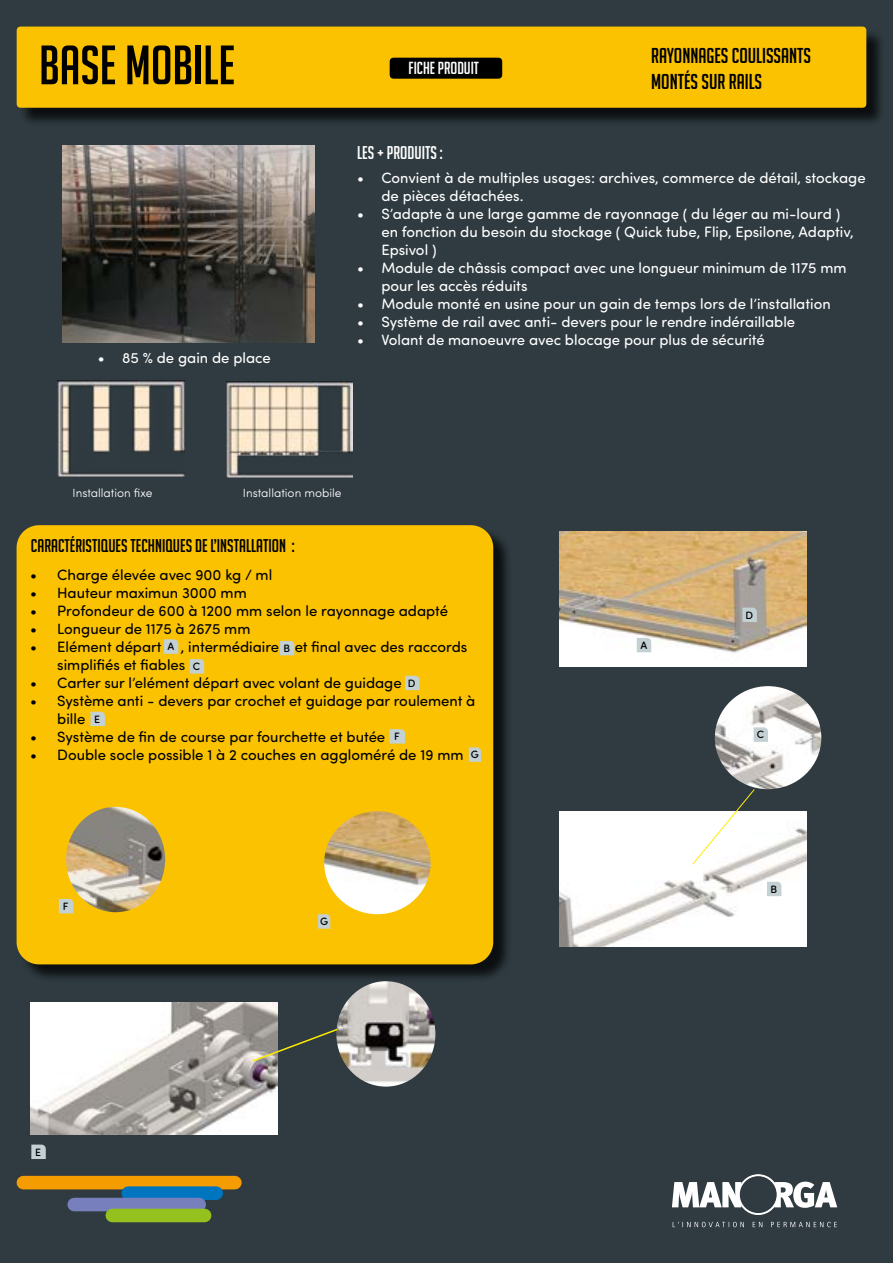
<style>
.page{position:relative;width:893px;height:1263px;background:#2f3b41}
.page>*{position:absolute;margin:0;border:0;box-sizing:border-box;transform-origin:0 0}
.t1{font:54px "Big Noodle Titling";color:#000}
.t2{font:21px/25.2px "Big Noodle Titling";color:#000}
.t3{font:18px "Big Noodle Titling";color:#000}
.t4{font:18px "Big Noodle Titling";color:#fff}
.t5{font:17.1px "Big Noodle Titling";color:#fff}
.t6{font:15px/18px "Sofia Pro Soft";color:#fff}
.t7{font:15px/18px "Sofia Pro Soft";color:#000}
.t8{font:300 12px "Sofia Pro Soft";color:#fff}
.t9{font:500 10.65px "Sofia Pro Soft";color:#000}
</style>
<div class="page">
<div style="left:19px;top:29px;width:866px;height:98px;background:#000;opacity:.75"></div>
<div style="left:17px;top:27px;width:849px;height:81px;background:#fac200"></div>
<div style="left:393px;top:61px;width:106px;height:14px;background:#000"></div>
<div style="left:390px;top:58px;width:112px;height:21px;border:7px solid #000"></div>
<svg style="left:673px;top:1222px;width:164px;height:5px"></svg>
<svg style="left:672px;top:1182px;width:69px;height:25px"></svg>
<svg style="left:774px;top:1182px;width:63px;height:26px"></svg>
<div style="left:738px;top:1174px;width:41px;height:41px;border:2px solid #fff;border-radius:50%"></div>
<div style="left:738px;top:1175px;width:40px;height:39px;border:1px solid #fff;border-radius:50%"></div>
<div style="left:19px;top:528px;width:492px;height:454px;background:#000;opacity:.75"></div>
<div style="left:28px;top:536px;width:454px;height:417px;background:#fac200;border-radius:11px"></div>
<div style="left:17px;top:525px;width:476px;height:439px;border:22px solid #fac200;border-radius:11px"></div>
<div style="left:23px;top:1176px;width:212px;height:13px;background:#f59c00"></div>
<div style="left:128px;top:1186px;width:88px;height:14px;background:#0075bf"></div>
<div style="left:74px;top:1198px;width:125px;height:13px;background:#787fbd"></div>
<div style="left:112px;top:1209px;width:93px;height:13px;background:#95c11f"></div>
<img style="left:57px;top:381px;width:128px;height:96px">
<img style="left:226px;top:382px;width:127px;height:96px">
<svg style="left:164px;top:639px;width:14px;height:15px"></svg>
<svg style="left:280px;top:641px;width:14px;height:14px"></svg>
<svg style="left:190px;top:659px;width:14px;height:15px"></svg>
<img style="left:324px;top:811px;width:107px;height:103px">
<svg style="left:31px;top:1144px;width:15px;height:15px"></svg>
<svg style="left:59px;top:899px;width:14px;height:14px"></svg>
<svg style="left:389px;top:729px;width:16px;height:15px"></svg>
<svg style="left:318px;top:914px;width:12px;height:15px"></svg>
<svg style="left:469px;top:747px;width:12px;height:15px"></svg>
<svg style="left:91px;top:712px;width:14px;height:14px"></svg>
<img style="left:336px;top:981px;width:99px;height:105px">
<img style="left:66px;top:807px;width:99px;height:105px">
<img style="left:559px;top:531px;width:248px;height:136px">
<img style="left:715px;top:686px;width:106px;height:103px">
<img style="left:559px;top:811px;width:248px;height:135px">
<svg style="left:692px;top:788px;width:63px;height:77px"></svg>
<svg style="left:767px;top:882px;width:14px;height:14px"></svg>
<svg style="left:754px;top:727px;width:14px;height:15px"></svg>
<svg style="left:637px;top:638px;width:14px;height:14px"></svg>
<svg style="left:742px;top:608px;width:15px;height:14px"></svg>
<svg style="left:405px;top:676px;width:14px;height:14px"></svg>
<img style="left:30px;top:1002px;width:248px;height:132px">
<svg style="left:251px;top:1027px;width:88px;height:36px;background:#5a6059"></svg>
<img style="left:63px;top:146px;width:252px;height:197px">
<h1 class="t1" style="left:39px;top:36px;width:197px">BASE MOBILE</h1>
<h2 class="t2" style="left:651px;top:43px;width:161px">RAYONNAGES COULISSANTS<br>MONTÉS SUR RAILS</h2>
<p class="t5" style="left:408px;top:58px;width:72px">FICHE PRODUIT</p>
<p class="t4" style="left:357px;top:143px;width:87px">LES + PRODUITS :</p>
<p class="t6" style="left:98px;top:348px;width:175px">• 85 % de gain de place</p>
<p class="t6" style="left:381px;top:168px;width:486px;text-indent:-24px">• Convient à de multiples usages: archives, commerce de détail, stockage de pièces détachées.</p>
<p class="t6" style="left:381px;top:204px;width:474px;text-indent:-24px">• S’adapte à une large gamme de rayonnage ( du léger au mi-lourd ) en fonction du besoin du stockage ( Quick tube, Flip, Epsilone, Adaptiv,<br>Epsivol )</p>
<p class="t6" style="left:381px;top:258px;width:467px;text-indent:-24px">• Module de châssis compact avec une longueur minimum de 1175 mm pour les accès réduits</p>
<p class="t6" style="left:357px;top:294px;width:475px">• Module monté en usine pour un gain de temps lors de l’installation</p>
<p class="t6" style="left:357px;top:312px;width:440px">• Système de rail avec anti- devers pour le rendre indéraillable</p>
<p class="t6" style="left:357px;top:330px;width:409px">• Volant de manoeuvre avec blocage pour plus de sécurité</p>
<p class="t8" style="left:73px;top:484px;width:81px">Installation fixe</p>
<p class="t8" style="left:243px;top:484px;width:100px">Installation mobile</p>
<p class="t3" style="left:31px;top:536px;width:265px">CARACTÉRISTIQUES TECHNIQUES DE L’INSTALLATION :</p>
<p class="t7" style="left:30px;top:565px;width:244px">• Charge élevée avec 900 kg / ml</p>
<p class="t7" style="left:30px;top:583px;width:218px">• Hauteur maximun 3000 mm</p>
<p class="t7" style="left:30px;top:601px;width:419px">• Profondeur de 600 à 1200 mm selon le rayonnage adapté</p>
<p class="t7" style="left:30px;top:619px;width:222px">• Longueur de 1175 à 2675 mm</p>
<p class="t7" style="left:30px;top:637px;width:133px">• Elément départ</p>
<p class="t7" style="left:57px;top:637px;width:412px;text-indent:124px">, intermédiaire et final avec des raccords simplifiés et fiables</p>
<p class="t7" style="left:30px;top:673px;width:373px">• Carter sur l’elément départ avec volant de guidage</p>
<p class="t7" style="left:57px;top:691px;width:420px;text-indent:-27px">• Système anti - devers par crochet et guidage par roulement à bille</p>
<p class="t7" style="left:30px;top:727px;width:356px">• Système de fin de course par fourchette et butée</p>
<p class="t7" style="left:30px;top:745px;width:435px">• Double socle possible 1 à 2 couches en aggloméré de 19 mm</p>
<p class="t9" style="left:167px;top:639px;width:8px">A</p>
<p class="t9" style="left:283px;top:640px;width:8px">B</p>
<p class="t9" style="left:193px;top:659px;width:9px">C</p>
<p class="t9" style="left:408px;top:675px;width:9px">D</p>
<p class="t9" style="left:94px;top:711px;width:7px">E</p>
<p class="t9" style="left:394px;top:729px;width:7px">F</p>
<p class="t9" style="left:471px;top:747px;width:10px">G</p>
<p class="t9" style="left:63px;top:898px;width:7px">F</p>
<p class="t9" style="left:35px;top:1144px;width:7px">E</p>
<p class="t9" style="left:320px;top:914px;width:10px">G</p>
<p class="t9" style="left:640px;top:637px;width:8px">A</p>
<p class="t9" style="left:745px;top:607px;width:9px">D</p>
<p class="t9" style="left:757px;top:727px;width:9px">C</p>
<p class="t9" style="left:770px;top:881px;width:8px">B</p>
</div>
